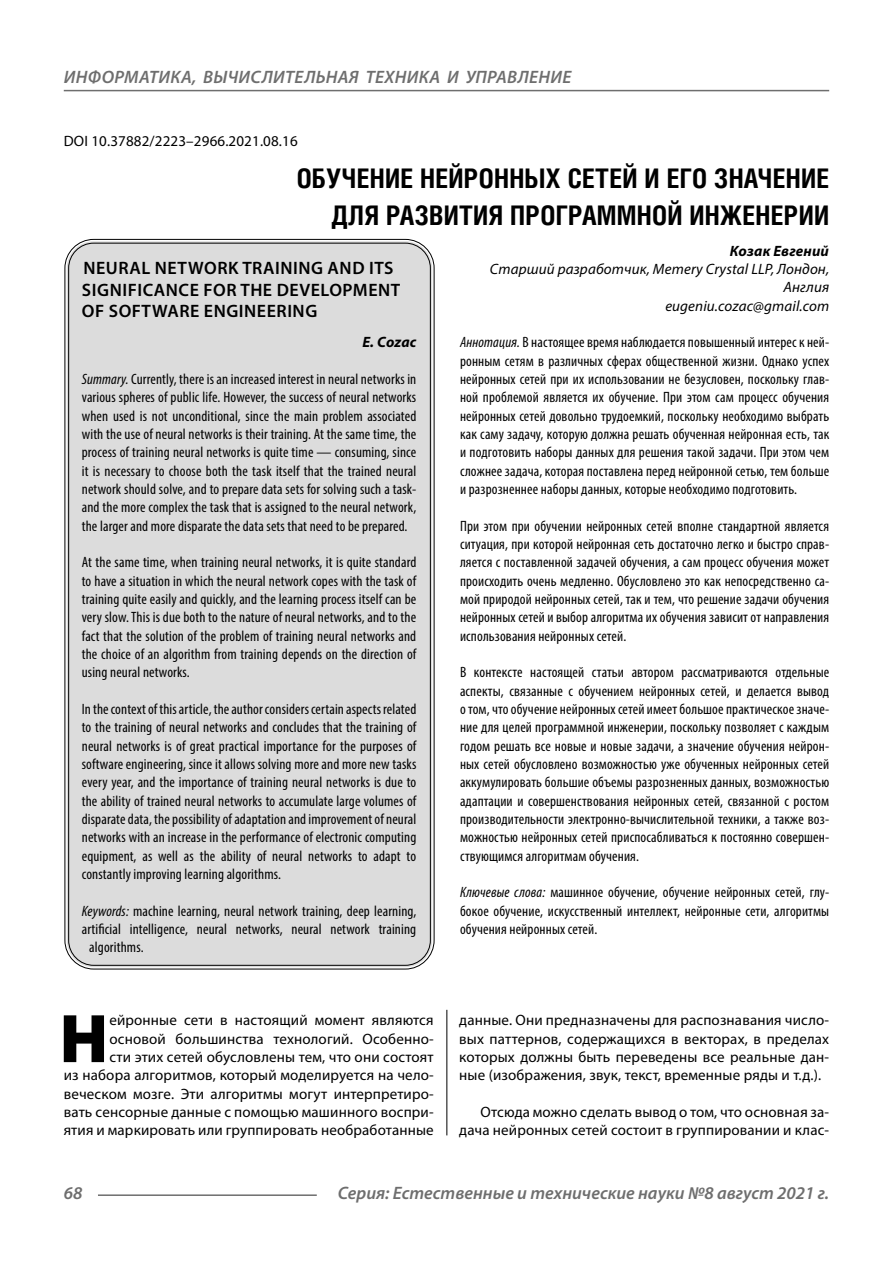
<style>
.page{position:relative;width:893px;height:1263px;background:#fff}
.page>*{position:absolute;margin:0;border:0;box-sizing:border-box;transform-origin:0 0}
.Bukvica{font:900 69.3px "Myriad Pro";color:#000}
.Header{font:700 27px/37.5px "Helios Cond C";letter-spacing:.01em;color:#000;text-align:right}
.t1{font:italic 600 18px "Myriad Pro";color:#6e6e6e}
.Header-eng{font:600 18px/21.6px "Myriad Pro";letter-spacing:.03em;color:#000}
.Annotation-rus{font:condensed 15px/18.3px "Myriad Pro";letter-spacing:.01em;color:#000;text-align:justify}
.Annotation-eng{font:condensed 15px/18.3px "Myriad Pro";letter-spacing:.01em;color:#000;text-align:justify}
.Bukvica-2{font:15px/18.3px "Myriad Pro";letter-spacing:.01em;color:#000;text-align:right}
.Normal{font:15px/18.3px "Myriad Pro";letter-spacing:.01em;color:#000;text-align:right}
.Author-doc{font:italic 15px/18.3px "Myriad Pro";letter-spacing:.01em;color:#000;text-align:right}
.DOI{font:15px "Myriad Pro";letter-spacing:.01em;color:#000}
.Author-email{font:italic 15px "Myriad Pro";letter-spacing:.01em;color:#000}
.Author{font:italic 700 15px "Myriad Pro";letter-spacing:.01em;color:#000}
.Author-eng{font:italic 700 15px "Myriad Pro";letter-spacing:.005em;color:#000}
.s1{font-style:italic}
</style>
<div class="page">
<hr style="left:446px;top:1007px;width:1px;height:128px;background:#000">
<div style="left:67px;top:241px;width:365px;height:726px;background:#dcdcdc;border-radius:27px"></div>
<hr style="left:98px;top:1194px;width:219px;height:2px;background:#6e6e6e">
<hr style="left:64px;top:90px;width:765px;height:1px;background:#6e6e6e">
<p class="t1" style="left:64px;top:66px;width:25px">Информатика</p>
<p class="t1" style="left:192px;top:66px;width:59px">, вычислител</p>
<p class="t1" style="left:316px;top:66px;width:23px">ьная</p>
<p class="t1" style="left:366px;top:66px;width:12px">техника</p>
<p class="t1" style="left:447px;top:66px;width:41px">и управление</p>
<p class="DOI" style="left:64px;top:132px;width:235px">DOI 10.37882/2223–2966.2021.08.16</p>
<p class="Header" style="left:297px;top:159px;width:534px">ОБУЧЕНИЕ НЕЙРОННЫХ СЕТЕЙ И ЕГО ЗНАЧЕНИЕ<br>ДЛЯ РАЗВИТИЯ ПРОГРАММНОЙ ИНЖЕНЕРИИ</p>
<p class="Author" style="left:730px;top:241px;width:101px">Козак Евгений</p>
<p class="Author-doc" style="left:490px;top:260px;width:341px">Старший разработчик, Memery Crystal LLP, Лондон,<br>Англия</p>
<p class="Author-email" style="left:665px;top:296px;width:165px">eugeniu.cozac@gmail.com</p>
<p class="Annotation-rus" style="left:460px;top:333px;width:371px"><span class="s1">Аннотация.</span> В настоящее время наблюдается повышенный интерес к ней&shy;ронным сетям в различных сферах общественной жизни. Однако успех нейронных сетей при их использовании не безусловен, поскольку глав&shy;ной проблемой является их обучение. При этом сам процесс обучения нейронных сетей довольно трудоемкий, поскольку необходимо выбрать как саму задачу, которую должна решать обученная нейронная есть, так и подготовить наборы данных для решения такой задачи. При этом чем сложнее задача, которая поставлена перед нейронной сетью, тем больше и разрозненнее наборы данных, которые необходимо подготовить.</p>
<p class="Annotation-rus" style="left:460px;top:516px;width:371px">При этом при обучении нейронных сетей вполне стандартной является ситуация, при которой нейронная сеть достаточно легко и быстро справ&shy;ляется с поставленной задачей обучения, а сам процесс обучения может происходить очень медленно. Обусловлено это как непосредственно са&shy;мой природой нейронных сетей, так и тем, что решение задачи обучения нейронных сетей и выбор алгоритма их обучения зависит от направления использования нейронных сетей.</p>
<p class="Annotation-rus" style="left:460px;top:663px;width:371px">В контексте настоящей статьи автором рассматриваются отдельные аспекты, связанные с обучением нейронных сетей, и делается вывод о том, что обучение нейронных сетей имеет большое практическое значе&shy;ние для целей программной инженерии, поскольку позволяет с каждым годом решать все новые и новые задачи, а значение обучения нейрон&shy;ных сетей обусловлено возможностью уже обученных нейронных сетей аккумулировать большие объемы разрозненных данных, возможностью адаптации и совершенствования нейронных сетей, связанной с ростом производительности электронно-вычислительной техники, а также воз&shy;можностью нейронных сетей приспосабливаться к постоянно совершен&shy;ствующимся алгоритмам обучения.</p>
<p class="Annotation-rus" style="left:460px;top:883px;width:371px"><span class="s1">Ключевые слова:</span> машинное обучение, обучение нейронных сетей, глу&shy;бокое обучение, искусственный интеллект, нейронные сети, алгоритмы обучения нейронных сетей.</p>
<p class="Header-eng" style="left:82px;top:257px;width:320px">NEURAL NETWORK TRAINING AND ITS<br>SIGNIFICANCE FOR THE DEVELOPMENT<br>OF SOFTWARE ENGINEERING</p>
<p class="Author-eng" style="left:362px;top:333px;width:55px">E. Cozac</p>
<p class="Annotation-eng" style="left:82px;top:370px;width:336px"><span class="s1">Summary.</span> Currently, there is an increased interest in neural networks in various spheres of public life. However, the success of neural networks when used is not unconditional, since the main problem associated with the use of neural networks is their training. At the same time, the process of training neural networks is quite time — consuming, since it is necessary to choose both the task itself that the trained neural network should solve, and to prepare data sets for solving such a task&shy;and the more complex the task that is assigned to the neural network, the larger and more disparate the data sets that need to be prepared.</p>
<p class="Annotation-eng" style="left:82px;top:553px;width:336px">At the same time, when training neural networks, it is quite standard to have a situation in which the neural network copes with the task of training quite easily and quickly, and the learning process itself can be very slow. This is due both to the nature of neural networks, and to the fact that the solution of the problem of training neural networks and the choice of an algorithm from training depends on the direction of using neural networks.</p>
<p class="Annotation-eng" style="left:82px;top:700px;width:336px">In the context of this article, the author considers certain aspects related to the training of neural networks and concludes that the training of neural networks is of great practical importance for the purposes of software engineering, since it allows solving more and more new tasks every year, and the importance of training neural networks is due to the ability of trained neural networks to accumulate large volumes of disparate data, the possibility of adaptation and improvement of neural networks with an increase in the performance of electronic computing equipment, as well as the ability of neural networks to adapt to constantly improving learning algorithms.</p>
<p class="Annotation-eng" style="left:82px;top:901px;width:336px"><span class="s1">Keywords:</span> machine learning, neural network training, deep learning,</p>
<p class="Annotation-eng" style="left:82px;top:919px;width:336px">artificial intelligence, neural networks, neural network training</p>
<p class="Annotation-eng" style="left:89px;top:938px;width:56px">algorithms.</p>
<p class="Bukvica-2" style="left:64px;top:1011px;width:371px">ейронные сети в настоящий момент являются основой большинства технологий. Особенно-<br>сти этих сетей обусловлены тем, что они состоят<br>из набора алгоритмов, который моделируется на чело&shy;веческом мозге. Эти алгоритмы могут интерпретиро&shy;вать сенсорные данные с помощью машинного воспри&shy;ятия и маркировать или группировать необработанные</p>
<p class="Bukvica-2" style="left:459px;top:1011px;width:371px;text-align:justify">данные. Они предназначены для распознавания число&shy;вых паттернов, содержащихся в векторах, в пределах которых должны быть переведены все реальные дан&shy;ные (изображения, звук, текст, временные ряды и т.д.).</p>
<p class="Bukvica" style="left:59px;top:992px;width:50px">Н</p>
<p class="Normal" style="left:459px;top:1103px;width:371px">Отсюда можно сделать вывод о том, что основная за&shy;дача нейронных сетей состоит в группировании и клас-</p>
<p class="t1" style="left:64px;top:1182px;width:20px">68</p>
<p class="t1" style="left:338px;top:1182px;width:493px">Серия: Естественные и технические науки №8 август 2021 г.</p>
</div>
